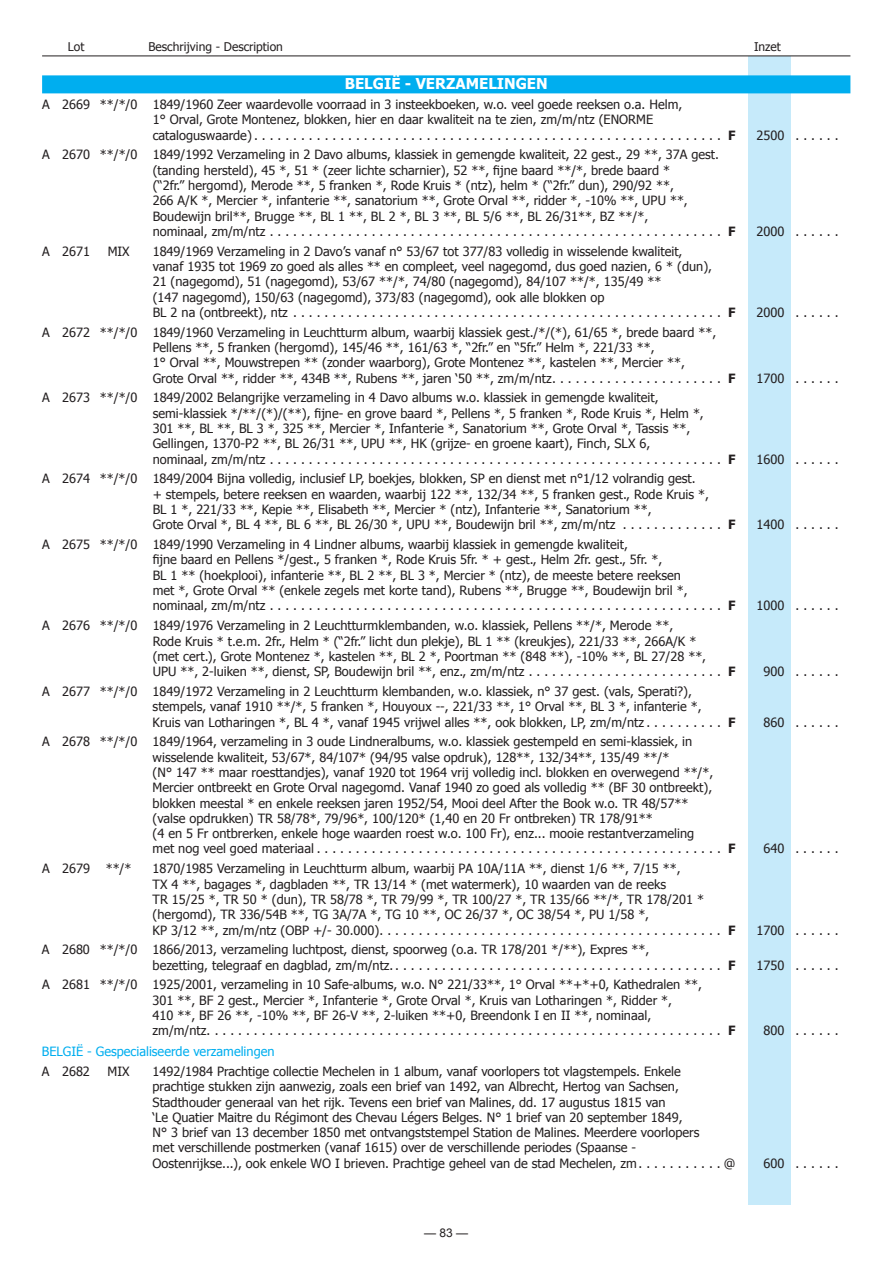
<style>
.page{position:relative;width:893px;height:1264px;background:#fff}
.page>*{position:absolute;margin:0;border:0;box-sizing:border-box;transform-origin:0 0}
.t1{font:700 15px "Tahoma";color:#fff}
.t2{font:12.75px/15.3px "Tahoma";color:#231f20}
.t3{font:12.75px "Tahoma";color:#00aeef}
.t4{font:12px "Tahoma";color:#231f20}
.t5{font:12px "Arial";color:#231f20}
.s1{font-weight:700}
</style>
<div class="page">
<div style="left:748px;top:56px;width:42px;height:1148px;background:#c6eafa"></div>
<hr style="left:42px;top:56px;width:808px;height:1px;background:#231f20">
<div style="left:42px;top:75px;width:808px;height:18px;background:#00aeef"></div>
<p class="t4" style="left:68px;top:39px;width:18px">Lot</p>
<p class="t4" style="left:148px;top:39px;width:136px">Beschrijving - Description</p>
<p class="t4" style="left:754px;top:39px;width:28px">Inzet</p>
<p class="t1" style="left:345px;top:73px;width:204px">BELGIË - VERZAMELINGEN</p>
<p class="t2" style="left:153px;top:96px;width:584px;text-indent:-111px">A 2669 **/*/0 1849/1960 Zeer waardevolle voorraad in 3 insteekboeken, w.o. veel goede reeksen o.a. Helm,<br>1° Orval, Grote Montenez, blokken, hier en daar kwaliteit na te zien, zm/m/ntz (ENORME cataloguswaarde) . . . . . . . . . . . . . . . . . . . . . . . . . . . . . . . . . . . . . . . . . . . . . . . . . . . . . . . . . . . . <span class="s1">F</span></p>
<p class="t2" style="left:756px;top:127px;width:83px">2500 . . . . . .</p>
<p class="t2" style="left:153px;top:146px;width:584px;text-indent:-111px">A 2670 **/*/0 1849/1992 Verzameling in 2 Davo albums, klassiek in gemengde kwaliteit, 22 gest., 29 **, 37A gest. (tanding hersteld), 45 *, 51 * (zeer lichte scharnier), 52 **, fijne baard **/*, brede baard *<br>(“2fr.” hergomd), Merode **, 5 franken *, Rode Kruis * (ntz), helm * (“2fr.” dun), 290/92 **,<br>266 A/K *, Mercier *, infanterie **, sanatorium **, Grote Orval **, ridder *, -10% **, UPU **, Boudewijn bril**, Brugge **, BL 1 **, BL 2 *, BL 3 **, BL 5/6 **, BL 26/31**, BZ **/*,<br>nominaal, zm/m/ntz . . . . . . . . . . . . . . . . . . . . . . . . . . . . . . . . . . . . . . . . . . . . . . . . . . . . . . . . . . <span class="s1">F</span></p>
<p class="t2" style="left:42px;top:243px;width:49px">A 2671</p>
<p class="t2" style="left:108px;top:243px;width:23px">MIX</p>
<p class="t2" style="left:153px;top:243px;width:584px">1849/1969 Verzameling in 2 Davo’s vanaf n° 53/67 tot 377/83 volledig in wisselende kwaliteit,<br>vanaf 1935 tot 1969 zo goed als alles ** en compleet, veel nagegomd, dus goed nazien, 6 * (dun),<br>21 (nagegomd), 51 (nagegomd), 53/67 **/*, 74/80 (nagegomd), 84/107 **/*, 135/49 **<br>(147 nagegomd), 150/63 (nagegomd), 373/83 (nagegomd), ook alle blokken op<br>BL 2 na (ontbreekt), ntz . . . . . . . . . . . . . . . . . . . . . . . . . . . . . . . . . . . . . . . . . . . . . . . . . . . . . . . <span class="s1">F</span></p>
<p class="t2" style="left:153px;top:324px;width:584px;text-indent:-111px">A 2672 **/*/0 1849/1960 Verzameling in Leuchtturm album, waarbij klassiek gest./*/(*), 61/65 *, brede baard **, Pellens **, 5 franken (hergomd), 145/46 **, 161/63 *, “2fr.” en “5fr.” Helm *, 221/33 **,<br>1° Orval **, Mouwstrepen ** (zonder waarborg), Grote Montenez **, kastelen **, Mercier **,<br>Grote Orval **, ridder **, 434B **, Rubens **, jaren ‘50 **, zm/m/ntz . . . . . . . . . . . . . . . . . . . . . . <span class="s1">F</span></p>
<p class="t2" style="left:153px;top:389px;width:584px;text-indent:-111px">A 2673 **/*/0 1849/2002 Belangrijke verzameling in 4 Davo albums w. o. klassiek in gemengde kwaliteit, semi-klassiek */**/(*)/(**), fijne- en grove baard *, Pellens *, 5 franken *, Rode Kruis *, Helm *,<br>301 **, BL **, BL 3 *, 325 **, Mercier *, Infanterie *, Sanatorium **, Grote Orval *, Tassis **, Gellingen, 1370-P2 **, BL 26/31 **, UPU **, HK (grijze- en groene kaart), Finch, SLX 6,<br>nominaal, zm/m/ntz . . . . . . . . . . . . . . . . . . . . . . . . . . . . . . . . . . . . . . . . . . . . . . . . . . . . . . . . . . <span class="s1">F</span></p>
<p class="t2" style="left:153px;top:470px;width:584px;text-indent:-111px">A 2674 **/*/0 1849/2004 Bijna volledig, inclusief LP, boekjes, blokken, SP en dienst met n°1/12 volrandig gest.<br>+ stempels, betere reeksen en waarden, waarbij 122 **, 132/34 **, 5 franken gest., Rode Kruis *,<br>BL 1 *, 221/33 **, Kepie **, Elisabeth **, Mercier * (ntz), Infanterie **, Sanatorium **,<br>Grote Orval *, BL 4 **, BL 6 **, BL 26/30 *, UPU **, Boudewijn bril **, zm/m/ntz . . . . . . . . . . . . . <span class="s1">F</span></p>
<p class="t2" style="left:153px;top:536px;width:584px;text-indent:-111px">A 2675 **/*/0 1849/1990 Verzameling in 4 Lindner albums, waarbij klassiek in gemengde kwaliteit,<br>fijne baard en Pellens */gest., 5 franken *, Rode Kruis 5fr. * + gest., Helm 2fr. gest., 5fr. *,<br>BL 1 ** (hoekplooi), infanterie **, BL 2 **, BL 3 *, Mercier * (ntz), de meeste betere reeksen<br>met *, Grote Orval ** (enkele zegels met korte tand), Rubens **, Brugge **, Boudewijn bril *, nominaal, zm/m/ntz . . . . . . . . . . . . . . . . . . . . . . . . . . . . . . . . . . . . . . . . . . . . . . . . . . . . . . . . . . <span class="s1">F</span></p>
<p class="t2" style="left:153px;top:617px;width:584px;text-indent:-111px">A 2676 **/*/0 1849/1976 Verzameling in 2 Leuchtturmklembanden, w. o. klassiek, Pellens **/*, Merode **,<br>Rode Kruis * t.e.m. 2fr., Helm * (“2fr.” licht dun plekje), BL 1 ** (kreukjes), 221/33 **, 266A/K *<br>(met cert.), Grote Montenez *, kastelen **, BL 2 *, Poortman ** (848 **), -10% **, BL 27/28 **,<br>UPU **, 2-luiken **, dienst, SP, Boudewijn bril **, enz., zm/m/ntz . . . . . . . . . . . . . . . . . . . . . . . . . <span class="s1">F</span></p>
<p class="t2" style="left:153px;top:683px;width:584px;text-indent:-111px">A 2677 **/*/0 1849/1972 Verzameling in 2 Leuchtturm klembanden, w.o. klassiek, n° 37 gest. (vals, Sperati?), stempels, vanaf 1910 **/*, 5 franken *, Houyoux --, 221/33 **, 1° Orval **, BL 3 *, infanterie *,<br>Kruis van Lotharingen *, BL 4 *, vanaf 1945 vrijwel alles **, ook blokken, LP, zm/m/ntz . . . . . . . . . . <span class="s1">F</span></p>
<p class="t2" style="left:153px;top:733px;width:584px;text-indent:-111px">A 2678 **/*/0 1849/1964, verzameling in 3 oude Lindneralbums, w. o. klassiek gestempeld en semi-klassiek, in wisselende kwaliteit, 53/67*, 84/107* (94/95 valse opdruk), 128**, 132/34**, 135/49 **/*<br>(N° 147 ** maar roesttandjes), vanaf 1920 tot 1964 vrij volledig incl. blokken en overwegend **/*, Mercier ontbreekt en Grote Orval nagegomd. Vanaf 1940 zo goed als volledig ** (BF 30 ontbreekt), blokken meestal * en enkele reeksen jaren 1952/54, Mooi deel After the Book w.o. TR 48/57**<br>(valse opdrukken) TR 58/78*, 79/96*, 100/120* (1,40 en 20 Fr ontbreken) TR 178/91**<br>(4 en 5 Fr ontbrerken, enkele hoge waarden roest w. o. 100 Fr), enz... mooie restantverzameling<br>met nog veel goed materiaal . . . . . . . . . . . . . . . . . . . . . . . . . . . . . . . . . . . . . . . . . . . . . . . . . . . . <span class="s1">F</span></p>
<p class="t2" style="left:42px;top:860px;width:91px">A 2679 **/*</p>
<p class="t2" style="left:153px;top:860px;width:584px">1870/1985 Verzameling in Leuchtturm album, waarbij PA 10A/11A **, dienst 1/6 **, 7/15 **,<br>TX 4 **, bagages *, dagbladen **, TR 13/14 * (met watermerk), 10 waarden van de reeks<br>TR 15/25 *, TR 50 * (dun), TR 58/78 *, TR 79/99 *, TR 100/27 *, TR 135/66 **/*, TR 178/201 * (hergomd), TR 336/54B **, TG 3A/7A *, TG 10 **, OC 26/37 *, OC 38/54 *, PU 1/58 *,<br>KP 3/12 **, zm/m/ntz (OBP +/- 30. 000) . . . . . . . . . . . . . . . . . . . . . . . . . . . . . . . . . . . . . . . . . . . . <span class="s1">F</span></p>
<p class="t2" style="left:153px;top:941px;width:584px;text-indent:-111px">A 2680 **/*/0 1866/2013, verzameling luchtpost, dienst, spoorweg (o. a. TR 178/201 */**), Expres **,<br>bezetting, telegraaf en dagblad, zm/m/ntz. . . . . . . . . . . . . . . . . . . . . . . . . . . . . . . . . . . . . . . . . . . <span class="s1">F</span></p>
<p class="t2" style="left:153px;top:976px;width:584px;text-indent:-111px">A 2681 **/*/0 1925/2001, verzameling in 10 Safe-albums, w.o. N° 221/33**, 1° Orval **+*+0, Kathedralen **,<br>301 **, BF 2 gest., Mercier *, Infanterie *, Grote Orval *, Kruis van Lotharingen *, Ridder *,<br>410 **, BF 26 **, -10% **, BF 26-V **, 2-luiken **+0, Breendonk I en II **, nominaal,<br>zm/m/ntz. . . . . . . . . . . . . . . . . . . . . . . . . . . . . . . . . . . . . . . . . . . . . . . . . . . . . . . . . . . . . . . . . . <span class="s1">F</span></p>
<p class="t3" style="left:42px;top:1043px;width:234px">BELGIË - Gespecialiseerde verzamelingen</p>
<p class="t2" style="left:42px;top:1063px;width:49px">A 2682</p>
<p class="t2" style="left:108px;top:1063px;width:23px">MIX</p>
<p class="t2" style="left:153px;top:1063px;width:584px">1492/1984 Prachtige collectie Mechelen in 1 album, vanaf voorlopers tot vlagstempels. Enkele prachtige stukken zijn aanwezig, zoals een brief van 1492, van Albrecht, Hertog van Sachsen, Stadthouder generaal van het rijk. Tevens een brief van Malines, dd. 17 augustus 1815 van<br>‘Le Quatier Maitre du Régimont des Chevau Légers Belges. N° 1 brief van 20 september 1849,<br>N° 3 brief van 13 december 1850 met ontvangststempel Station de Malines. Meerdere voorlopers<br>met verschillende postmerken (vanaf 1615) over de verschillende periodes (Spaanse -<br>Oostenrijkse...), ook enkele WO I brieven. Prachtige geheel van de stad Mechelen, zm . . . . . . . . . . @</p>
<p class="t2" style="left:756px;top:223px;width:83px">2000 . . . . . .</p>
<p class="t2" style="left:756px;top:304px;width:83px">2000 . . . . . .</p>
<p class="t2" style="left:756px;top:370px;width:83px">1700 . . . . . .</p>
<p class="t2" style="left:756px;top:451px;width:83px">1600 . . . . . .</p>
<p class="t2" style="left:756px;top:516px;width:83px">1400 . . . . . .</p>
<p class="t2" style="left:756px;top:597px;width:83px">1000 . . . . . .</p>
<p class="t2" style="left:763px;top:663px;width:77px">900 . . . . . .</p>
<p class="t2" style="left:763px;top:713px;width:77px">860 . . . . . .</p>
<p class="t2" style="left:763px;top:840px;width:77px">640 . . . . . .</p>
<p class="t2" style="left:756px;top:921px;width:83px">1700 . . . . . .</p>
<p class="t2" style="left:756px;top:956px;width:83px">1750 . . . . . .</p>
<p class="t2" style="left:763px;top:1022px;width:77px">800 . . . . . .</p>
<p class="t2" style="left:763px;top:1155px;width:77px">600 . . . . . .</p>
<p class="t5" style="left:424px;top:1225px;width:46px">— 83 —</p>
</div>
